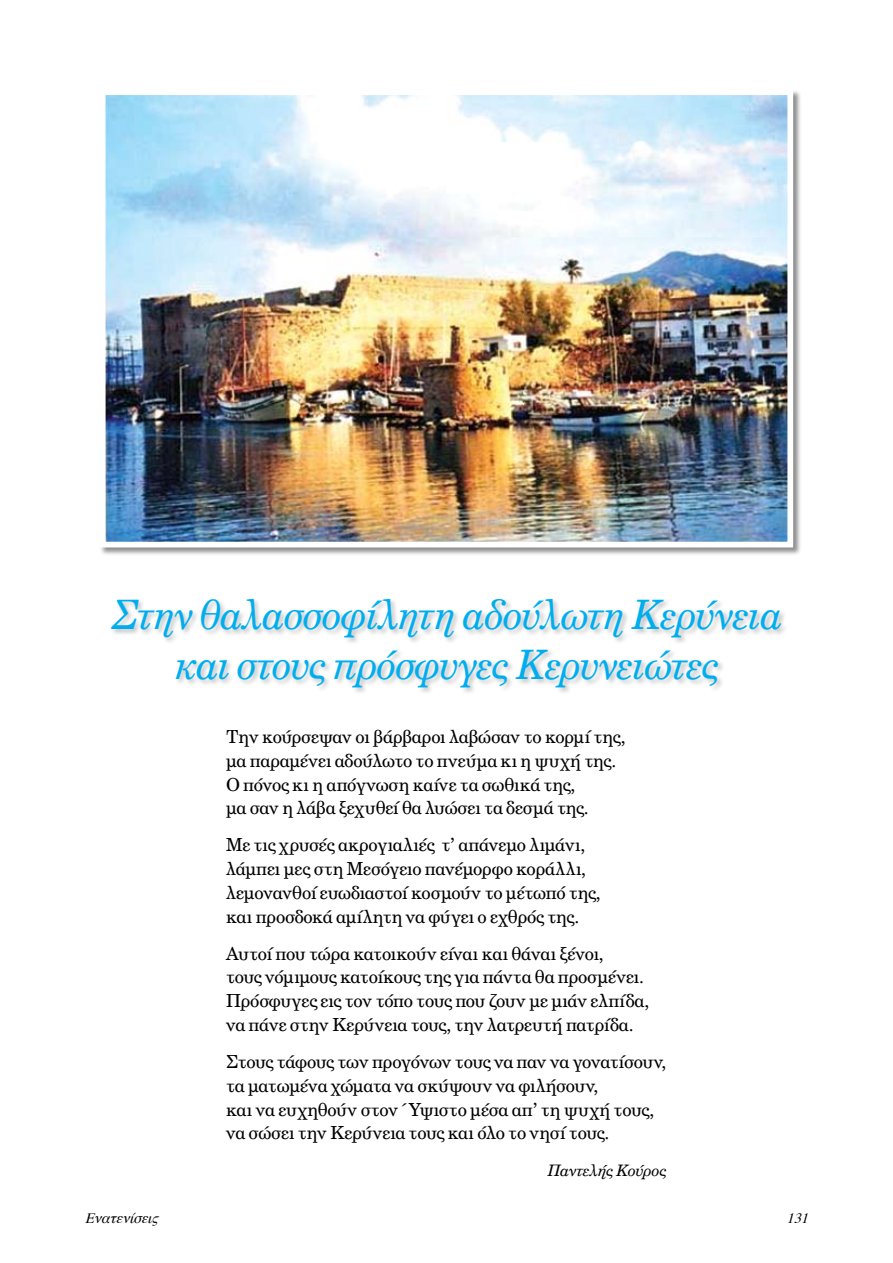
<style>
.page{position:relative;width:893px;height:1263px;background:#fff}
.page>*{position:absolute;margin:0;border:0;box-sizing:border-box;transform-origin:0 0}
.t1{font:40.5px/49.5px "UB Century Italic";letter-spacing:-.015em;color:#00aeef;text-align:center;scale:.95 1}
.t2{font:18px/23.7px "UB Century";letter-spacing:-.02em;color:#000}
.t3{font:15.75px "UB Century Italic";letter-spacing:-.01em;color:#000}
.t4{font:italic 14.25px "Times";color:#000}
</style>
<div class="page">
<div style="left:99px;top:89px;width:709px;height:473px;background:#000;opacity:.45"></div>
<img style="left:107px;top:96px;width:679px;height:444px">
<div style="left:100px;top:89px;width:693px;height:458px;border:6px solid #fff"></div>
<div style="left:110px;top:598px;width:762px;height:112px;background:#000;opacity:.25"></div>
<h1 class="t1" style="left:113px;top:589px;width:706px">Στην θαλασσοφίλητη αδούλωτη Κερύνεια και στους πρόσφυγες Κερυνειώτες</h1>
<p class="t2" style="left:226px;top:725px;width:401px">Την κούρσεψαν οι βάρβαροι λαβώσαν το κορμί της, μα παραμένει αδούλωτο το πνεύμα κι η ψυχή της.<br>Ο πόνος κι η απόγνωση καίνε τα σωθικά της,<br>μα σαν η λάβα ξεχυθεί θα λυώσει τα δεσμά της.</p>
<p class="t2" style="left:226px;top:833px;width:376px">Με τις χρυσές ακρογιαλιές τ’ απάνεμο λιμάνι, λάμπει μες στη Μεσόγειο πανέμορφο κοράλλι, λεμονανθοί ευωδιαστοί κοσμούν το μέτωπό της, και προσδοκά αμίλητη να φύγει ο εχθρός της.</p>
<p class="t2" style="left:226px;top:941px;width:425px">Αυτοί που τώρα κατοικούν είναι και θάναι ξένοι,<br>τους νόμιμους κατοίκους της για πάντα θα προσμένει.<br>Πρόσφυγες εις τον τόπο τους που ζουν με μιάν ελπίδα, να πάνε στην Κερύνεια τους, την λατρευτή πατρίδα.</p>
<p class="t2" style="left:226px;top:1049px;width:442px">Στους τάφους των προγόνων τους να παν να γονατίσουν, τα ματωμένα χώματα να σκύψουν να φιλήσουν,<br>και να ευχηθούν στον Ύψιστο μέσα απ’ τη ψυχή τους, να σώσει την Κερύνεια τους και όλο το νησί τους.</p>
<p class="t3" style="left:548px;top:1161px;width:120px">Παντελής Κούρος</p>
<p class="t4" style="left:85px;top:1204px;width:81px">Eνατενίσεις</p>
<p class="t4" style="left:786px;top:1204px;width:29px">131</p>
</div>
